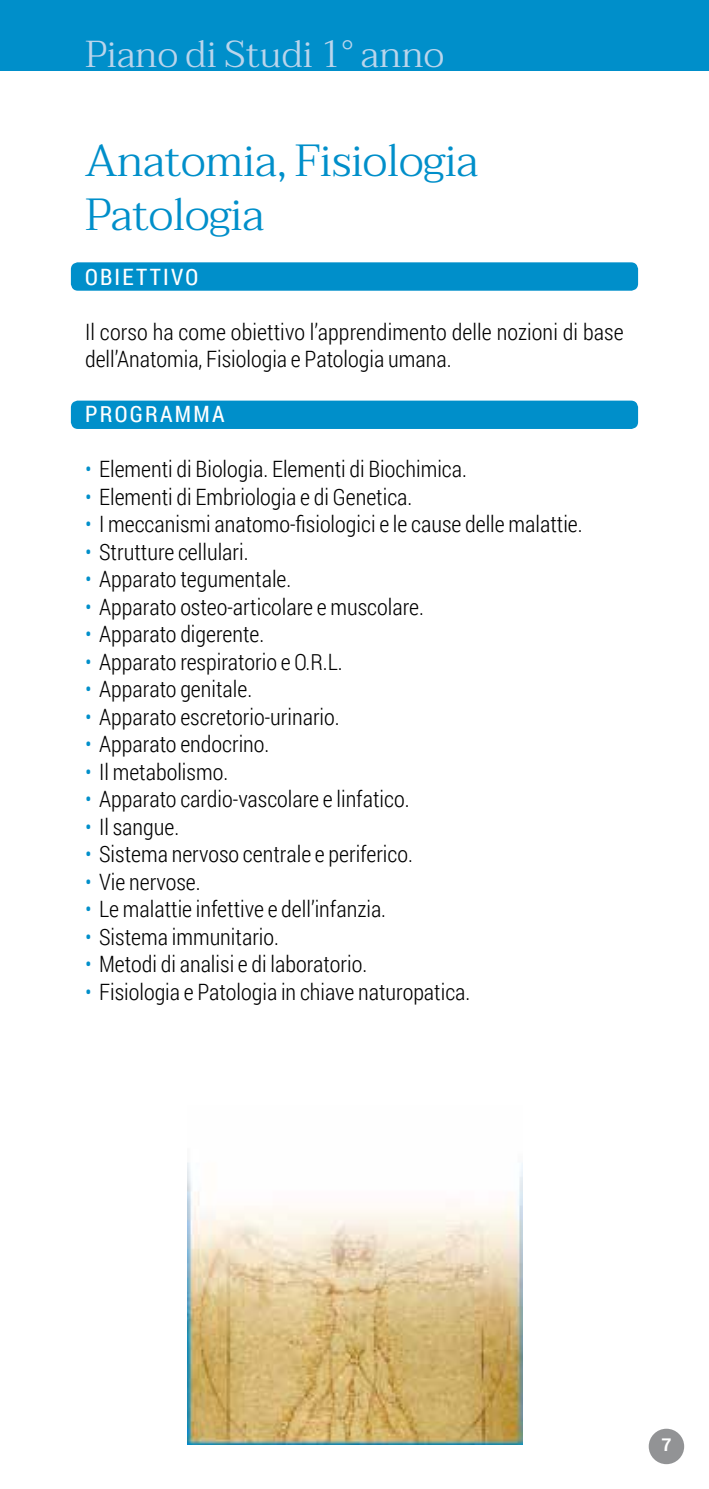
<style>
.page{position:relative;width:709px;height:1489px;background:#fff}
.page>*{position:absolute;margin:0;border:0;box-sizing:border-box;transform-origin:0 0}
.t1{font:300 45px/54px "Taviraj";letter-spacing:-.01em;color:#008fca}
.t2{font:300 37.5px "Taviraj";color:#bad5ec}
.t3{font:300 22.5px/27.5px "Roboto Condensed";color:#000}
.t4{font:22.5px "Roboto Condensed";letter-spacing:.1em;color:#fff}
.t5{font:700 17.5px "Roboto";color:#fff}
.s1{color:#008fca}
</style>
<div class="page">
<div style="left:648px;top:1428px;width:36px;height:35px;background:#929395;border-radius:50%"></div>
<img style="left:187px;top:1162px;width:335px;height:282px">
<div style="left:0;top:0;width:709px;height:71px;background:#008fca"></div>
<div style="left:71px;top:262px;width:567px;height:29px;background:#008fca;border-radius:7px"></div>
<div style="left:71px;top:400px;width:567px;height:29px;background:#008fca;border-radius:7px"></div>
<h2 class="t2" style="left:85px;top:26px;width:360px">Piano di Studi 1° anno</h2>
<h1 class="t1" style="left:85px;top:134px;width:395px">Anatomia, Fisiologia<br>Patologia</h1>
<p class="t4" style="left:85px;top:261px;width:115px">OBIETTIVO</p>
<p class="t3" style="left:85px;top:317px;width:540px">Il corso ha come obiettivo l’apprendimento delle nozioni di base dell’Anatomia, Fisiologia e Patologia umana.</p>
<p class="t4" style="left:85px;top:398px;width:141px">PROGRAMMA</p>
<p class="t3" style="left:85px;top:454px;width:383px"><span class="s1">•</span> Elementi di Biologia. Elementi di Biochimica.</p>
<p class="t3" style="left:85px;top:482px;width:329px"><span class="s1">•</span> Elementi di Embriologia e di Genetica.</p>
<p class="t3" style="left:85px;top:509px;width:499px"><span class="s1">•</span> I meccanismi anatomo-fisiologici e le cause delle malattie.</p>
<p class="t3" style="left:85px;top:537px;width:165px"><span class="s1">•</span> Strutture cellulari.</p>
<p class="t3" style="left:85px;top:564px;width:208px"><span class="s1">•</span> Apparato tegumentale.</p>
<p class="t3" style="left:85px;top:592px;width:340px"><span class="s1">•</span> Apparato osteo-articolare e muscolare.</p>
<p class="t3" style="left:85px;top:619px;width:181px"><span class="s1">•</span> Apparato digerente.</p>
<p class="t3" style="left:85px;top:647px;width:259px"><span class="s1">•</span> Apparato respiratorio e O.R.L.</p>
<p class="t3" style="left:85px;top:674px;width:169px"><span class="s1">•</span> Apparato genitale.</p>
<p class="t3" style="left:85px;top:702px;width:256px"><span class="s1">•</span> Apparato escretorio-urinario.</p>
<p class="t3" style="left:85px;top:729px;width:186px"><span class="s1">•</span> Apparato endocrino.</p>
<p class="t3" style="left:85px;top:757px;width:145px"><span class="s1">•</span> Il metabolismo.</p>
<p class="t3" style="left:85px;top:784px;width:326px"><span class="s1">•</span> Apparato cardio-vascolare e linfatico.</p>
<p class="t3" style="left:85px;top:812px;width:96px"><span class="s1">•</span> Il sangue.</p>
<p class="t3" style="left:85px;top:839px;width:329px"><span class="s1">•</span> Sistema nervoso centrale e periferico.</p>
<p class="t3" style="left:85px;top:867px;width:117px"><span class="s1">•</span> Vie nervose.</p>
<p class="t3" style="left:85px;top:894px;width:302px"><span class="s1">•</span> Le malattie infettive e dell’infanzia.</p>
<p class="t3" style="left:85px;top:922px;width:195px"><span class="s1">•</span> Sistema immunitario.</p>
<p class="t3" style="left:85px;top:949px;width:284px"><span class="s1">•</span> Metodi di analisi e di laboratorio.</p>
<p class="t3" style="left:85px;top:977px;width:387px"><span class="s1">•</span> Fisiologia e Patologia in chiave naturopatica.</p>
<p class="t5" style="left:661px;top:1432px;width:12px">7</p>
</div>
